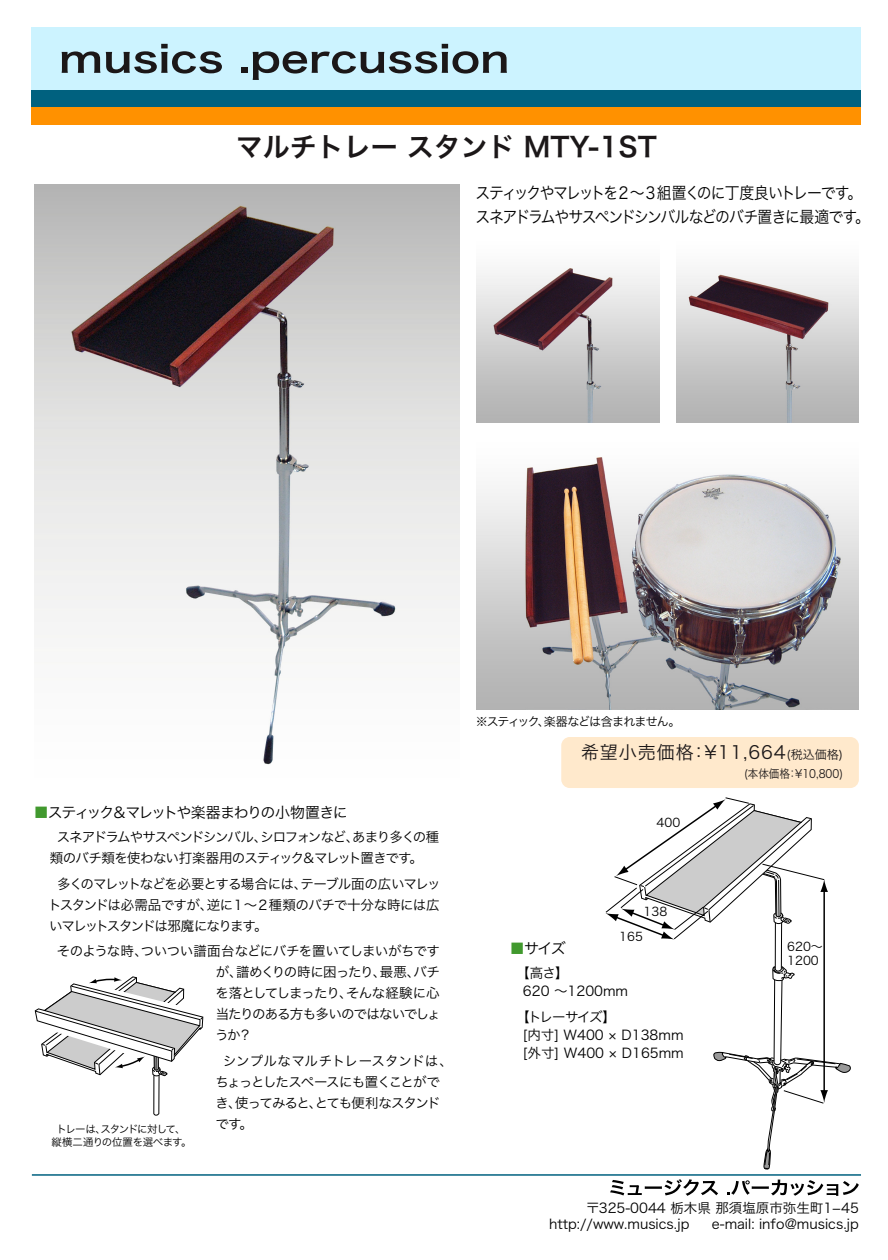
<style>
.page{position:relative;width:888px;height:1260px;background:#fff}
.page>*{position:absolute;margin:0;border:0;box-sizing:border-box;transform-origin:0 0}
.t1{font:27px "Hira Kaku Pro W6";color:#1b1718}
.t2{font:18px "Hira Kaku Pro W3";letter-spacing:.05em;color:#1b1718}
.t3{font:16.5px/24.3px "Hira Kaku Pro W3";letter-spacing:-.09em;color:#000;scale:.9 1}
.t4{font:15px "Hira Kaku Pro W3";letter-spacing:-.1em;color:#000}
.t5{font:13.5px/21px "Hira Kaku Pro W3";letter-spacing:-.045em;color:#000;text-align:justify}
.t6{font:13.5px/18px "Hira Kaku Pro W3";color:#000}
.t7{font:13.5px/21px "Hira Kaku Pro W3";letter-spacing:-.075em;color:#000}
.t8{font:12px "Hira Kaku Pro W3";letter-spacing:-.075em;color:#000}
.t9{font:12px/13.5px "Hira Kaku Pro W3";letter-spacing:-.025em;color:#000}
.t10{font:11.55px "Hira Kaku Pro W3";color:#1b1718;scale:.91 1}
.t11{font:10.5px "Hira Kaku Pro W3";letter-spacing:-.095em;color:#000}
.t12{font:10.5px "Hira Kaku Pro W3";letter-spacing:-.035em;color:#000}
.s1{color:#41992e}
.s2{font-size:12px}
</style>
<div class="page">
<div style="left:561px;top:737px;width:298px;height:51px;background:#ffe9cc;border-radius:9px"></div>
<img style="left:676px;top:273px;width:183px;height:149px">
<img style="left:476px;top:457px;width:383px;height:253px">
<img style="left:476px;top:268px;width:183px;height:154px">
<img style="left:34px;top:184px;width:425px;height:581px">
<svg style="left:34px;top:976px;width:170px;height:140px"></svg>
<div style="left:32px;top:27px;width:829px;height:98px;background:#ccf3ff"></div>
<div style="left:32px;top:91px;width:829px;height:34px;background:#00617f"></div>
<div style="left:32px;top:108px;width:829px;height:17px;background:#ff9100"></div>
<svg style="left:62px;top:51px;width:38px;height:22px"></svg>
<svg style="left:106px;top:44px;width:116px;height:30px"></svg>
<svg style="left:241px;top:68px;width:6px;height:5px"></svg>
<svg style="left:253px;top:44px;width:254px;height:36px"></svg>
<svg style="left:605px;top:707px;width:254px;height:489px"></svg>
<hr style="left:32px;top:1174px;width:829px;height:2px;background:#00617f">
<h1 class="t1" style="left:236px;top:122px;width:423px">マルチトレースタンド MTY-1ST</h1>
<p class="t3" style="left:476px;top:179px;width:440px">スティックやマレットを２～３組置くのに丁度良いトレーです。スネアドラムやサスペンドシンバルなどのバチ置きに最適です。</p>
<p class="t8" style="left:476px;top:711px;width:206px">※スティック、楽器などは含まれません。</p>
<p class="t4" style="left:34px;top:799px;width:316px"><span class="s1">■</span>スティック＆マレットや楽器まわりの小物置きに</p>
<p class="t7" style="left:50px;top:826px;width:391px;text-indent:7px">スネアドラムやサスペンドシンバル、シロフォンなど、あまり多くの種類のバチ類を使わない打楽器用のスティック＆マレット置きです。</p>
<p class="t5" style="left:48px;top:872px;width:394px;text-indent:9px">多くのマレットなどを必要とする場合には、テーブル面の広いマレットスタンドは必需品ですが、逆に１～２種類のバチで十分な時には広いマレットスタンドは邪魔になります。</p>
<p class="t5" style="left:215px;top:940px;width:227px;text-indent:-158px">そのような時、ついつい譜面台などにバチを置いてしまいがちですが、譜めくりの時に困ったり、最悪、バチを落としてしまったり、そんな経験に心当たりのある方も多いのではないでしょうか？</p>
<p class="t5" style="left:215px;top:1049px;width:239px;text-align:left;text-indent:7px">シンプルなマルチトレースタンドは、ちょっとしたスペースにも置くことができ、使ってみると、とても便利なスタンド</p>
<p class="t11" style="left:57px;top:1120px;width:130px">トレーは、スタンドに対して、</p>
<p class="t5" style="left:215px;top:1112px;width:39px">です。</p>
<p class="t12" style="left:52px;top:1133px;width:142px">縦横二通りの位置を選べます。</p>
<h2 class="t2" style="left:581px;top:736px;width:264px">希望小売価格：¥11,664<span class="s2">(税込価格)</span></h2>
<p class="t10" style="left:744px;top:764px;width:110px">(本体価格：¥10,800)</p>
<p class="t9" style="left:657px;top:815px;width:25px">400</p>
<p class="t9" style="left:644px;top:904px;width:25px">138</p>
<p class="t9" style="left:619px;top:929px;width:25px">165</p>
<p class="t4" style="left:510px;top:935px;width:57px"><span class="s1">■</span>サイズ</p>
<p class="t6" style="left:523px;top:963px;width:107px;text-indent:-7px">【高さ】<br>620 ～1200mm</p>
<p class="t6" style="left:523px;top:1007px;width:162px;text-indent:-7px">【トレーサイズ】<br>[内寸] W400 × D138mm [外寸] W400 × D165mm</p>
<p class="t9" style="left:787px;top:939px;width:37px">620～<br>1200</p>
<p class="t6" style="left:549px;top:1199px;width:311px;line-height:16.2px;text-indent:37px">〒325-0044 栃木県 那須塩原市弥生町1-45 http://www.musics.jp</p>
<p class="t6" style="left:712px;top:1214px;width:149px">e-mail: info@musics.jp</p>
</div>
